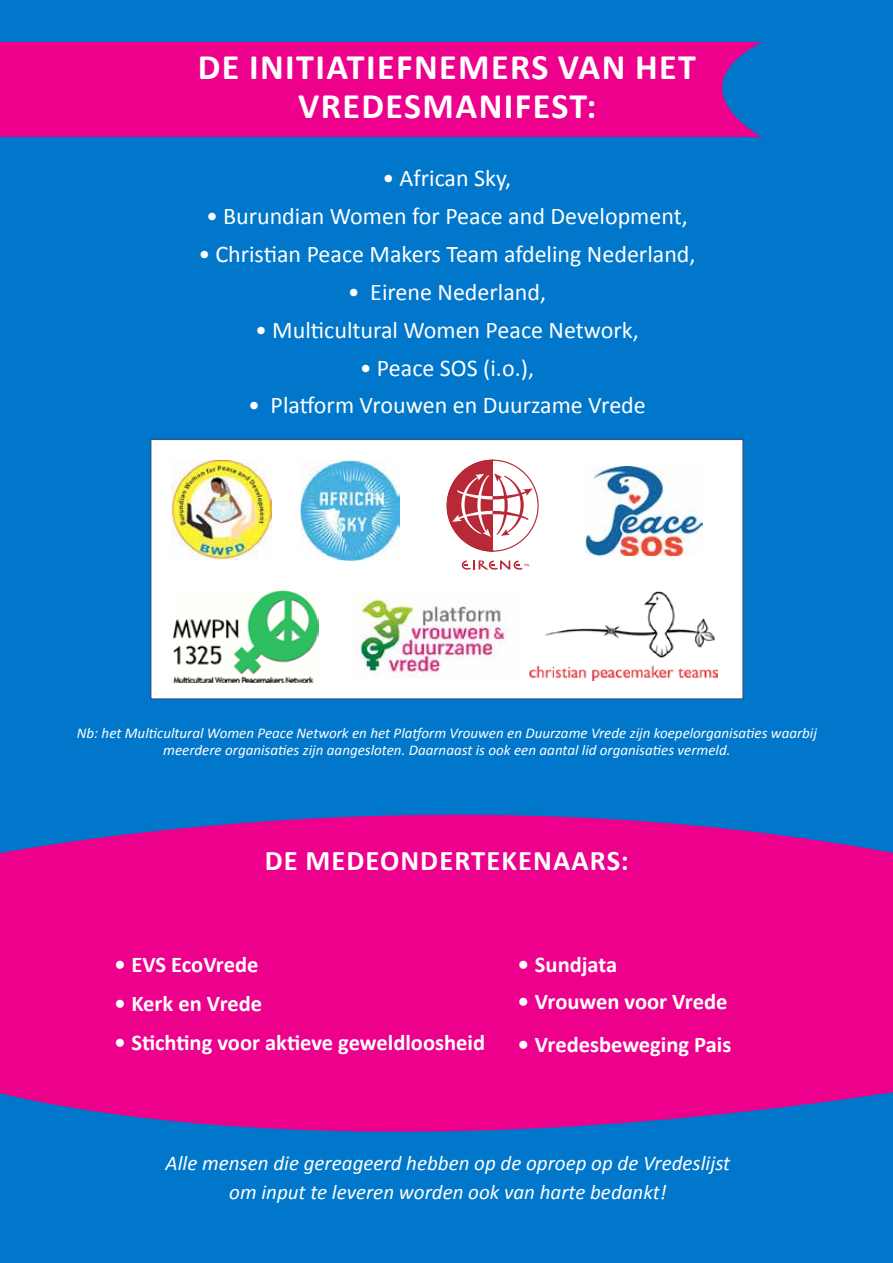
<style>
.page{position:relative;width:893px;height:1263px;background:#fff}
.page>*{position:absolute;margin:0;border:0;box-sizing:border-box;transform-origin:0 0}
.t1{font:700 36px "Calibri";color:#fff}
.t2{font:700 28.5px "Calibri";letter-spacing:.04em;color:#fff}
.t3{font:24px "Calibri";color:#fff}
.t4{font:700 22.5px "Calibri";color:#fff}
.t5{font:italic 21px/29.8px "Calibri";color:#fff;text-align:center}
.t6{font:italic 15px/17.9px "Calibri";color:#fff;text-align:center}
</style>
<div class="page">
<div style="left:0;top:751px;width:893px;height:512px;background:#ec008c"></div>
<svg style="left:0;top:1092px;width:893px;height:171px;fill:#0077ca"></svg>
<svg style="left:0;top:706px;width:893px;height:148px;fill:#0077ca"></svg>
<div style="left:0;top:0;width:893px;height:706px;background:#0077ca"></div>
<div style="left:150px;top:439px;width:594px;height:261px;background:#fff;border:1px solid #255c8e"></div>
<svg style="left:462px;top:560px;width:68px;height:10px"></svg>
<svg style="left:446px;top:459px;width:93px;height:93px"></svg>
<img style="left:172px;top:460px;width:99px;height:99px">
<img style="left:586px;top:467px;width:116px;height:88px">
<img style="left:353px;top:595px;width:155px;height:83px">
<img style="left:530px;top:592px;width:187px;height:89px">
<div style="left:0;top:42px;width:762px;height:95px;background:#ec008c"></div>
<img style="left:300px;top:461px;width:100px;height:100px">
<img style="left:173px;top:591px;width:145px;height:91px">
<h1 class="t1" style="left:198px;top:45px;width:71px">De initiatiefnemers</h1>
<h1 class="t1" style="left:558px;top:45px;width:23px">van</h1>
<h1 class="t1" style="left:635px;top:45px;width:43px">het</h1>
<h1 class="t1" style="left:298px;top:83px;width:45px">Vredesmanifes</h1>
<h1 class="t1" style="left:569px;top:83px;width:28px">t:</h1>
<p class="t3" style="left:383px;top:163px;width:130px">• African Sky,</p>
<p class="t3" style="left:206px;top:201px;width:483px">• Burundian Women for Peace and Development,</p>
<p class="t3" style="left:198px;top:239px;width:499px">• Christian Peace Makers Team afdeling Nederland,</p>
<p class="t3" style="left:348px;top:277px;width:200px">• Eirene Nederland,</p>
<p class="t3" style="left:255px;top:314px;width:385px">• Multicultural Women Peace Network,</p>
<p class="t3" style="left:360px;top:352px;width:176px">• Peace SOS (i.o.),</p>
<p class="t3" style="left:248px;top:390px;width:399px">• Platform Vrouwen en Duurzame Vrede</p>
<p class="t6" style="left:77px;top:723px;width:742px">Nb: het Multicultural Women Peace Network en het Platform Vrouwen en Duurzame Vrede zijn koepelorganisaties waarbij meerdere organisaties zijn aangesloten. Daarnaast is ook een aantal lid organisaties vermeld.</p>
<p class="t2" style="left:265px;top:842px;width:365px">DE MEDEONDERTEKENAARS:</p>
<p class="t4" style="left:114px;top:951px;width:146px">• EVS EcoVrede</p>
<p class="t4" style="left:114px;top:990px;width:149px">• Kerk en Vrede</p>
<p class="t4" style="left:114px;top:1029px;width:372px">• Stichting voor aktieve geweldloosheid</p>
<p class="t4" style="left:518px;top:950px;width:101px">• Sundjata</p>
<p class="t4" style="left:518px;top:987px;width:211px">• Vrouwen voor Vrede</p>
<p class="t4" style="left:518px;top:1030px;width:215px">• Vredesbeweging Pais</p>
<p class="t5" style="left:166px;top:1147px;width:566px">Alle mensen die gereageerd hebben op de oproep op de Vredeslijst om input te leveren worden ook van harte bedankt!</p>
</div>
